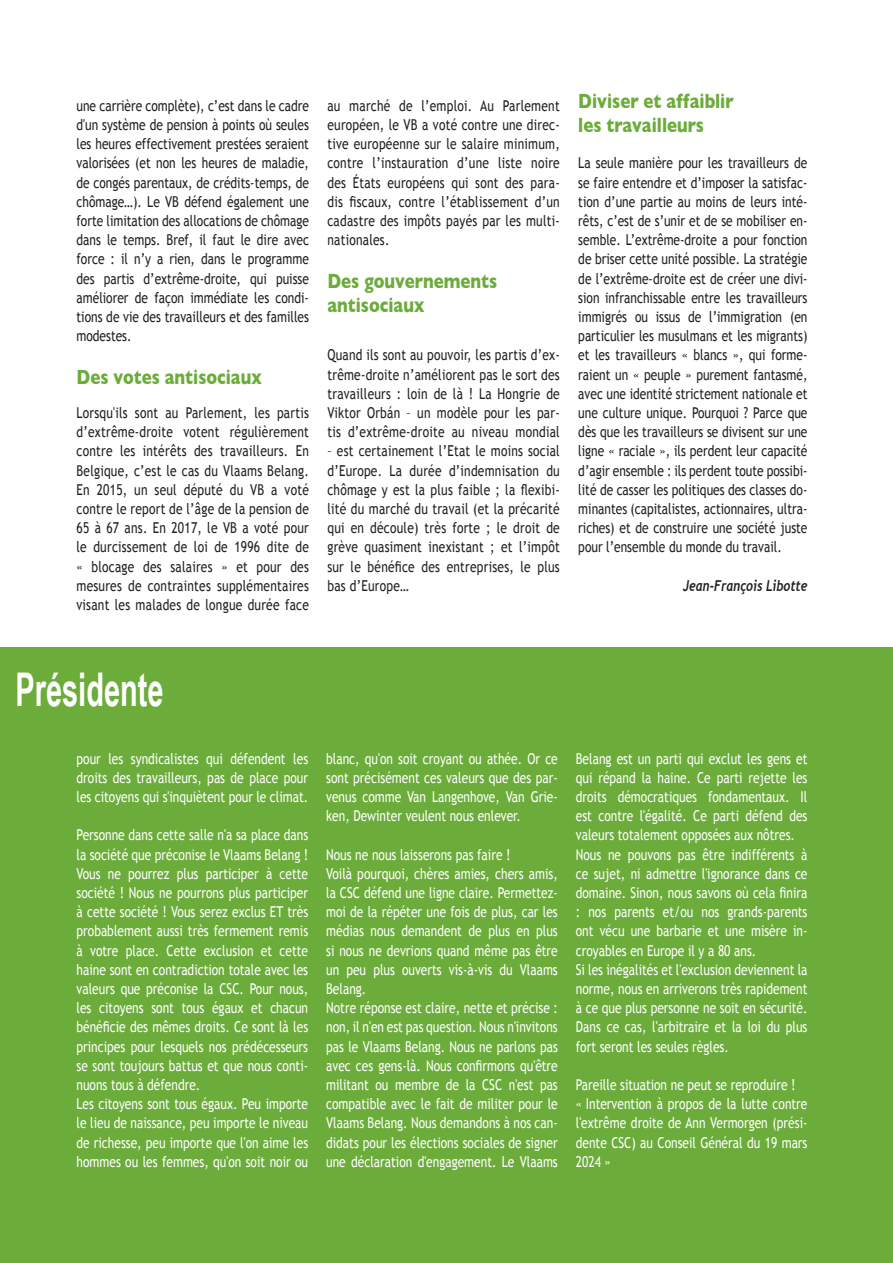
<style>
.page{position:relative;width:893px;height:1263px;background:#fff}
.page>*{position:absolute;margin:0;border:0;box-sizing:border-box;transform-origin:0 0}
.t1{font:700 46.5px "Arial Narrow";color:#fff;scale:.76 1}
.NSt_23{font:700 21px/24px "Gill Sans";color:#6bac3a;scale:.8 1}
.Texte_courrant{font:15px/19.2px "Trebuchet MS";letter-spacing:.02em;color:#231f20;text-align:justify;scale:.8 1}
.Texte_courrant-2{font:15px/19.2px "Trebuchet MS";color:#fff;text-align:justify;scale:.8 1}
.Signature{font:italic 700 15px "Trebuchet";color:#231f20;scale:.8 1}
</style>
<div class="page">
<div style="left:0;top:647px;width:893px;height:616px;background:#6bac3a"></div>
<p class="Texte_courrant" style="left:77px;top:96px;width:292px">une carrière complète), c’est dans le cadre d'un système de pension à points où seules les heures effectivement prestées seraient valorisées (et non les heures de maladie, de congés parentaux, de crédits-temps, de chômage…). Le VB défend également une forte limitation des allocations de chômage dans le temps. Bref, il faut le dire avec force : il n’y a rien, dans le programme des partis d’extrême-droite, qui puisse améliorer de façon immédiate les condi&shy;tions de vie des travailleurs et des familles modestes.</p>
<p class="NSt_23" style="left:77px;top:365px;width:233px">Des votes antisociaux</p>
<p class="Texte_courrant" style="left:77px;top:403px;width:292px">Lorsqu'ils sont au Parlement, les partis d’extrême-droite votent régulièrement contre les intérêts des travailleurs. En Belgique, c’est le cas du Vlaams Belang.<br>En 2015, un seul député du VB a voté contre le report de l’âge de la pension de 65 à 67 ans. En 2017, le VB a voté pour le durcissement de loi de 1996 dite de « blocage des salaires » et pour des mesures de contraintes supplémentaires visant les malades de longue durée face</p>
<p class="Texte_courrant" style="left:327px;top:96px;width:292px">au marché de l’emploi. Au Parlement européen, le VB a voté contre une direc&shy;tive européenne sur le salaire minimum, contre l’instauration d’une liste noire des États européens qui sont des para&shy;dis fiscaux, contre l’établissement d’un cadastre des impôts payés par les multi&shy;nationales.</p>
<p class="NSt_23" style="left:327px;top:269px;width:214px">Des gouvernements antisociaux</p>
<p class="Texte_courrant" style="left:327px;top:346px;width:292px">Quand ils sont au pouvoir, les partis d’ex&shy;trême-droite n’améliorent pas le sort des travailleurs : loin de là ! La Hongrie de Viktor Orbán – un modèle pour les par&shy;tis d’extrême-droite au niveau mondial</p>
<p class="Texte_courrant" style="left:327px;top:442px;width:292px">– est certainement l’Etat le moins social d’Europe. La durée d’indemnisation du chômage y est la plus faible ; la flexibi&shy;lité du marché du travail (et la précarité qui en découle) très forte ; le droit de grève quasiment inexistant ; et l’impôt sur le bénéfice des entreprises, le plus bas d’Europe…</p>
<p class="NSt_23" style="left:578px;top:89px;width:196px">Diviser et affaiblir les travailleurs</p>
<p class="Texte_courrant" style="left:578px;top:154px;width:288px">La seule manière pour les travailleurs de se faire entendre et d’imposer la satisfac&shy;tion d’une partie au moins de leurs inté&shy;rêts, c’est de s’unir et de se mobiliser en&shy;semble. L’extrême-droite a pour fonction de briser cette unité possible. La stratégie de l’extrême-droite est de créer une divi&shy;sion infranchissable entre les travailleurs immigrés ou issus de l’immigration (en particulier les musulmans et les migrants) et les travailleurs « blancs », qui forme&shy;raient un « peuple » purement fantasmé, avec une identité strictement nationale et une culture unique. Pourquoi ? Parce que dès que les travailleurs se divisent sur une ligne « raciale », ils perdent leur capacité d’agir ensemble : ils perdent toute possibi&shy;lité de casser les politiques des classes do&shy;minantes (capitalistes, actionnaires, ultra&shy;riches) et de construire une société juste pour l’ensemble du monde du travail.</p>
<p class="Signature" style="left:683px;top:576px;width:157px">Jean-François Libotte</p>
<h1 class="t1" style="left:15px;top:655px;width:196px">Présidente</h1>
<p class="Texte_courrant-2" style="left:77px;top:749px;width:291px">pour les syndicalistes qui défendent les droits des travailleurs, pas de place pour les citoyens qui s'inquiètent pour le climat.</p>
<p class="Texte_courrant-2" style="left:77px;top:826px;width:291px">Personne dans cette salle n'a sa place dans la société que préconise le Vlaams Belang !<br>Vous ne pourrez plus participer à cette société ! Nous ne pourrons plus participer à cette société ! Vous serez exclus ET très probablement aussi très fermement remis à votre place. Cette exclusion et cette haine sont en contradiction totale avec les valeurs que préconise la CSC. Pour nous, les citoyens sont tous égaux et chacun bénéficie des mêmes droits. Ce sont là les principes pour lesquels nos prédécesseurs se sont toujours battus et que nous conti&shy;nuons tous à défendre.</p>
<p class="Texte_courrant-2" style="left:77px;top:1094px;width:291px">Les citoyens sont tous égaux. Peu importe le lieu de naissance, peu importe le niveau de richesse, peu importe que l'on aime les hommes ou les femmes, qu'on soit noir ou</p>
<p class="Texte_courrant-2" style="left:326px;top:749px;width:291px">blanc, qu'on soit croyant ou athée. Or ce sont précisément ces valeurs que des par&shy;venus comme Van Langenhove, Van Grie&shy;ken, Dewinter veulent nous enlever.</p>
<p class="Texte_courrant-2" style="left:326px;top:845px;width:232px">Nous ne nous laisserons pas faire !</p>
<p class="Texte_courrant-2" style="left:326px;top:864px;width:291px">Voilà pourquoi, chères amies, chers amis, la CSC défend une ligne claire. Permettez&shy;moi de la répéter une fois de plus, car les médias nous demandent de plus en plus si nous ne devrions quand même pas être un peu plus ouverts vis-à-vis du Vlaams Belang.</p>
<p class="Texte_courrant-2" style="left:326px;top:998px;width:291px">Notre réponse est claire, nette et précise : non, il n'en est pas question. Nous n'invitons pas le Vlaams Belang. Nous ne parlons pas avec ces gens-là. Nous confirmons qu'être militant ou membre de la CSC n'est pas compatible avec le fait de militer pour le Vlaams Belang. Nous demandons à nos can&shy;didats pour les élections sociales de signer une déclaration d'engagement. Le Vlaams</p>
<p class="Texte_courrant-2" style="left:576px;top:749px;width:291px">Belang est un parti qui exclut les gens et qui répand la haine. Ce parti rejette les droits démocratiques fondamentaux. Il est contre l'égalité. Ce parti défend des valeurs totalement opposées aux nôtres.</p>
<p class="Texte_courrant-2" style="left:576px;top:845px;width:291px">Nous ne pouvons pas être indifférents à ce sujet, ni admettre l'ignorance dans ce domaine. Sinon, nous savons où cela finira : nos parents et/ou nos grands-parents ont vécu une barbarie et une misère in&shy;croyables en Europe il y a 80 ans.</p>
<p class="Texte_courrant-2" style="left:576px;top:960px;width:291px">Si les inégalités et l'exclusion deviennent la norme, nous en arriverons très rapidement à ce que plus personne ne soit en sécurité.<br>Dans ce cas, l'arbitraire et la loi du plus fort seront les seules règles.</p>
<p class="Texte_courrant-2" style="left:576px;top:1075px;width:276px">Pareille situation ne peut se reproduire !</p>
<p class="Texte_courrant-2" style="left:576px;top:1094px;width:291px">« Intervention à propos de la lutte contre l'extrême droite de Ann Vermorgen (prési&shy;dente CSC) au Conseil Général du 19 mars 2024 »</p>
</div>
